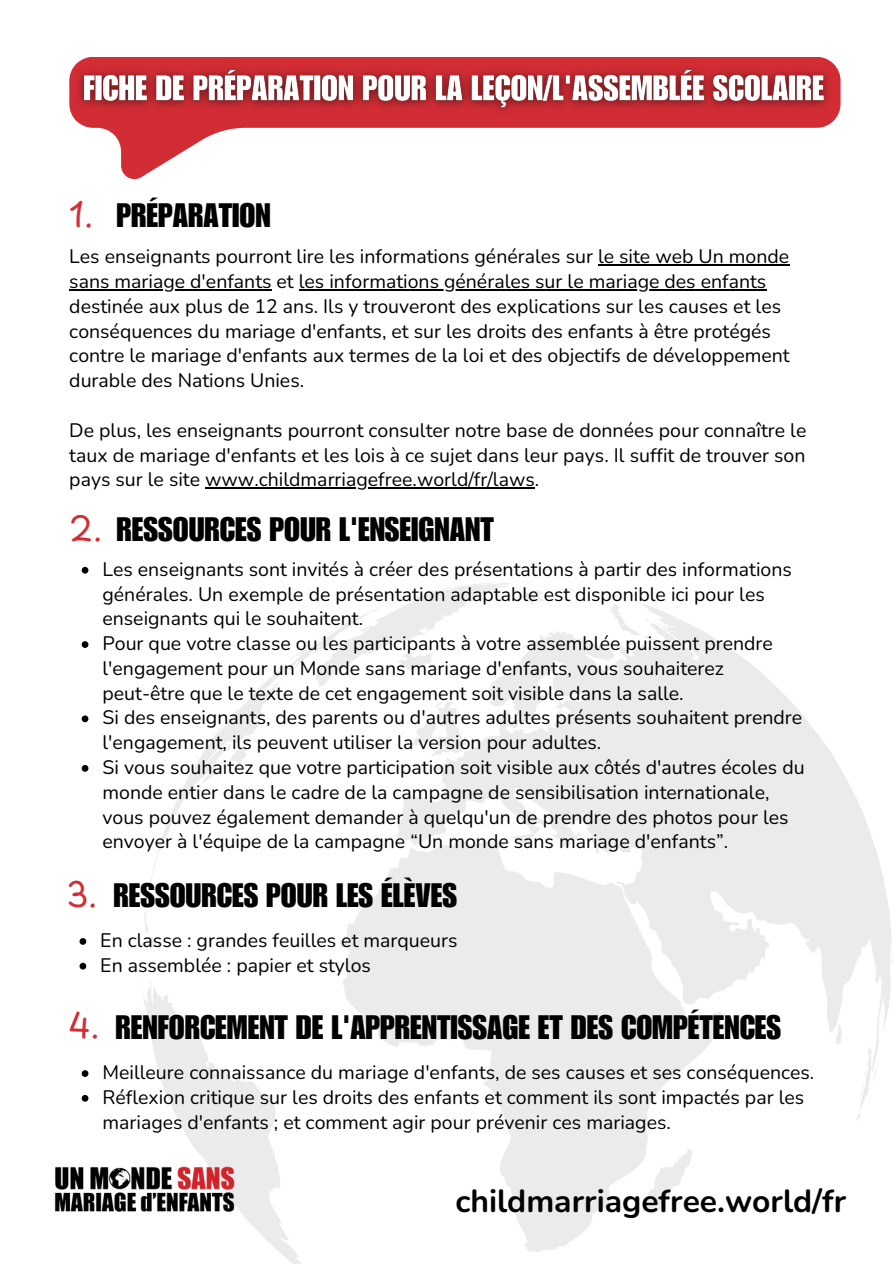
<style>
.page{position:relative;width:894px;height:1264px;background:#fff}
.page>*{position:absolute;margin:0;border:0;box-sizing:border-box;transform-origin:0 0}
.t1{font:33.9px "Playpen Sans";color:#d22d35}
.t2{font:33px "Impact LT Std";color:#000}
.t3{font:700 31.8px "Nunito";color:#000}
.t4{font:19.5px/24.8px "Nunito";color:#000}
.s1{font-family:"Playpen Sans";font-size:33.9px;color:#d22d35}
</style>
<div class="page">
<svg style="left:84px;top:72px;width:756px;height:107px"></svg>
<hr style="left:598px;top:264px;width:191px;height:2px;background:#000">
<hr style="left:69px;top:289px;width:202px;height:1px;background:#000">
<hr style="left:299px;top:289px;width:467px;height:1px;background:#000">
<hr style="left:205px;top:487px;width:329px;height:1px;background:#000">
<svg style="left:523px;top:591px;width:20px;height:9px"></svg>
<svg style="left:144px;top:983px;width:157px;height:280px"></svg>
<svg style="left:340px;top:899px;width:353px;height:352px"></svg>
<svg style="left:560px;top:589px;width:62px;height:9px"></svg>
<svg style="left:857px;top:1072px;width:19px;height:48px"></svg>
<svg style="left:397px;top:600px;width:494px;height:472px;fill:#ebebec"></svg>
<svg style="left:144px;top:912px;width:17px;height:38px"></svg>
<svg style="left:149px;top:583px;width:365px;height:316px"></svg>
<img style="left:69px;top:57px;width:770px;height:69px">
<svg style="left:82px;top:567px;width:6px;height:6px"></svg>
<svg style="left:82px;top:641px;width:6px;height:7px"></svg>
<svg style="left:82px;top:715px;width:6px;height:7px"></svg>
<svg style="left:82px;top:765px;width:6px;height:6px"></svg>
<svg style="left:79px;top:938px;width:7px;height:6px"></svg>
<svg style="left:79px;top:962px;width:7px;height:7px"></svg>
<svg style="left:82px;top:1070px;width:6px;height:6px"></svg>
<svg style="left:82px;top:1095px;width:6px;height:6px"></svg>
<img style="left:54px;top:1156px;width:192px;height:64px">
<h1 class="t1" style="left:69px;top:187px;width:26px">1.</h1>
<h3 class="t2" style="left:116px;top:203px;width:155px">PRÉPARATION</h3>
<h3 class="t4" style="left:69px;top:244px;width:721px">Les enseignants pourront lire les informations générales sur le site web Un monde</h3>
<h1 class="t4" style="left:69px;top:269px;width:698px">sans mariage d'enfants et les informations générales sur le mariage des enfants</h1>
<p class="t4" style="left:69px;top:294px;width:721px">destinée aux plus de 12 ans. Ils y trouveront des explications sur les causes et les conséquences du mariage d'enfants, et sur les droits des enfants à être protégés contre le mariage d'enfants aux termes de la loi et des objectifs de développement durable des Nations Unies.</p>
<p class="t4" style="left:69px;top:418px;width:738px;text-align:justify">De plus, les enseignants pourront consulter notre base de données pour connaître le taux de mariage d'enfants et les lois à ce sujet dans leur pays. Il suffit de trouver son pays sur le site www.childmarriagefree.world/fr/laws.</p>
<p class="t2" style="left:69px;top:517px;width:426px"><span class="s1">2.</span> RESSOURCES POUR L'ENSEIGNANT</p>
<p class="t4" style="left:102px;top:557px;width:690px">Les enseignants sont invités à créer des présentations à partir des informations générales. Un exemple de présentation adaptable est disponible ici pour les enseignants qui le souhaitent.</p>
<p class="t4" style="left:102px;top:631px;width:671px">Pour que votre classe ou les participants à votre assemblée puissent prendre l'engagement pour un Monde sans mariage d'enfants, vous souhaiterez peut-être que le texte de cet engagement soit visible dans la salle.</p>
<p class="t4" style="left:102px;top:705px;width:701px">Si des enseignants, des parents ou d'autres adultes présents souhaitent prendre l'engagement, ils peuvent utiliser la version pour adultes.</p>
<h2 class="t4" style="left:102px;top:755px;width:703px">Si vous souhaitez que votre participation soit visible aux côtés d'autres écoles du monde entier dans le cadre de la campagne de sensibilisation internationale, vous pouvez également demander à quelqu'un de prendre des photos pour les envoyer à l'équipe de la campagne “Un monde sans mariage d'enfants”.</h2>
<p class="t1" style="left:66px;top:866px;width:33px">3.</p>
<p class="t2" style="left:113px;top:883px;width:345px">RESSOURCES POUR LES ÉLÈVES</p>
<h3 class="t4" style="left:100px;top:928px;width:358px">En classe : grandes feuilles et marqueurs</h3>
<h1 class="t4" style="left:100px;top:953px;width:272px">En assemblée : papier et stylos</h1>
<h1 class="t1" style="left:68px;top:998px;width:33px">4.</h1>
<h3 class="t2" style="left:116px;top:1015px;width:667px">RENFORCEMENT DE L'APPRENTISSAGE ET DES COMPÉTENCES</h3>
<p class="t4" style="left:102px;top:1060px;width:713px">Meilleure connaissance du mariage d'enfants, de ses causes et ses conséquences.</p>
<p class="t4" style="left:102px;top:1085px;width:703px">Réflexion critique sur les droits des enfants et comment ils sont impactés par les mariages d'enfants ; et comment agir pour prévenir ces mariages.</p>
<h3 class="t3" style="left:455px;top:1179px;width:392px">childmarriagefree.world/fr</h3>
</div>
